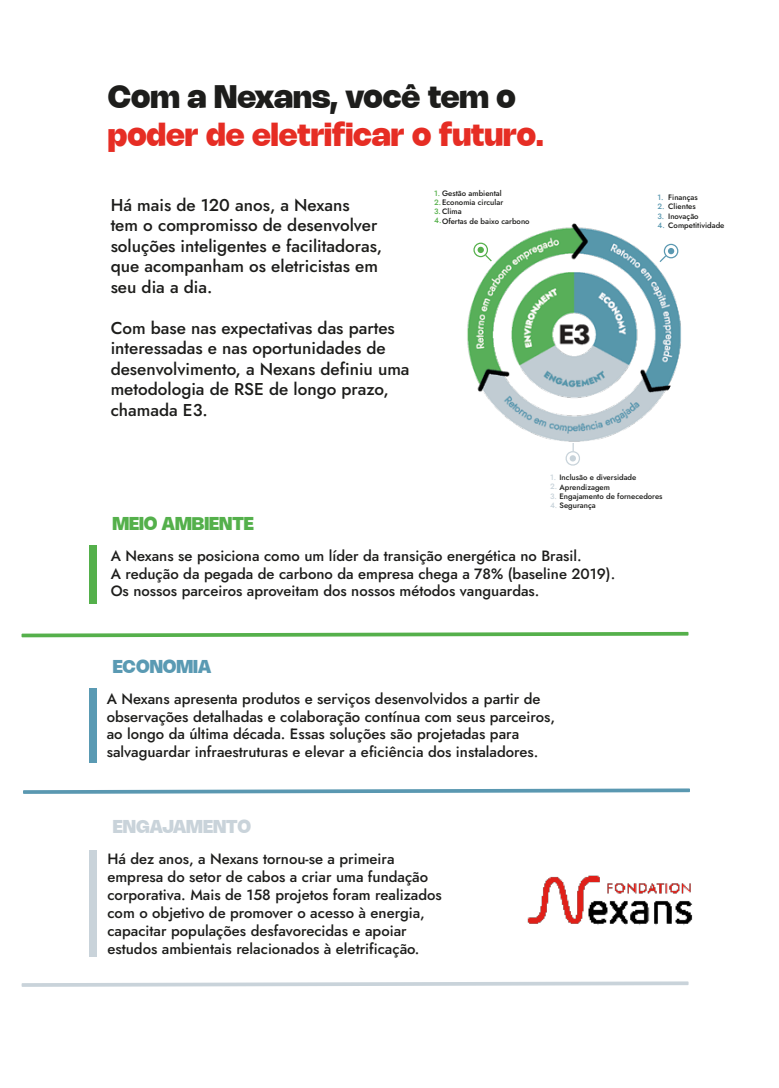
<style>
.page{position:relative;width:779px;height:1088px;background:#fff}
.page>*{position:absolute;margin:0;border:0;box-sizing:border-box;transform-origin:0 0}
.t1{font:800 31.75px "Nohemi";color:#e62d24}
.t2{font:800 31.75px "Nohemi";color:#1d1d1b}
.t3{font:800 18.12px "Nohemi";color:#54b04b}
.t4{font:800 18.12px "Nohemi";color:#c9d3da}
.t5{font:800 18.12px "Nohemi";color:#5a9ab3}
.t6{font:17.12px/20.5px "Jost";color:#1d1d1b}
.t7{font:14.88px/17.9px "Jost";color:#1d1d1b}
.t8{font:7.75px/9.4px "Jost";color:#1d1d1b}
.t9{font:7.75px/9.2px "Jost";color:#5a98b0}
.s1{color:#56b04b}
.s2{color:#c8d3da}
</style>
<div class="page">
<div style="left:89px;top:851px;width:8px;height:106px;background:#c9d3da"></div>
<div style="left:89px;top:689px;width:8px;height:74px;background:#5a9ab3"></div>
<div style="left:89px;top:545px;width:8px;height:58px;background:#54b04b"></div>
<svg style="left:22px;top:982px;width:458px;height:5px"></svg>
<svg style="left:23px;top:788px;width:667px;height:6px"></svg>
<svg style="left:22px;top:632px;width:667px;height:5px;background:#81c47a"></svg>
<img style="left:480px;top:875px;width:213px;height:111px">
<img style="left:462px;top:223px;width:222px;height:222px;border-radius:111px">
<div style="left:473px;top:243px;width:15px;height:14px;border:1px solid #55b04b;border-radius:50%"></div>
<svg style="left:478px;top:247px;width:15px;height:16px"></svg>
<div style="left:664px;top:244px;width:14px;height:14px;border:1px solid #5a98b1;border-radius:50%"></div>
<svg style="left:659px;top:248px;width:15px;height:14px"></svg>
<svg style="left:564px;top:443px;width:18px;height:23px"></svg>
<h1 class="t2" style="left:108px;top:82px;width:410px">Com a Nexans, você tem o</h1>
<h1 class="t1" style="left:108px;top:120px;width:437px">poder de eletrificar o futuro.</h1>
<p class="t6" style="left:111px;top:194px;width:273px">Há mais de 120 anos, a Nexans<br>tem o compromisso de desenvolver soluções inteligentes e facilitadoras, que acompanham os eletricistas em seu dia a dia.</p>
<p class="t6" style="left:111px;top:318px;width:300px">Com base nas expectativas das partes interessadas e nas oportunidades de desenvolvimento, a Nexans definiu uma metodologia de RSE de longo prazo, chamada E3.</p>
<p class="t3" style="left:112px;top:514px;width:143px">MEIO AMBIENTE</p>
<p class="t8" style="left:434px;top:188px;width:97px"><span class="s1">1.</span> Gestão ambiental<br><span class="s1">2.</span>Economia circular<br><span class="s1">3.</span>Clima<br><span class="s1">4.</span>Ofertas de baixo carbono</p>
<p class="t8" style="left:668px;top:193px;width:58px">Finanças<br>Clientes<br>Inovação<br>Competitividade</p>
<p class="t9" style="left:657px;top:193px;width:9px">1.<br>2.<br>3.<br>4.</p>
<p class="t8" style="left:550px;top:473px;width:88px"><span class="s2">1.</span> Inclusão e diversidade</p>
<p class="t8" style="left:550px;top:482px;width:61px"><span class="s2">2.</span> Aprendizagem</p>
<p class="t8" style="left:550px;top:491px;width:114px"><span class="s2">3.</span> Engajamento de fornecedores</p>
<p class="t8" style="left:550px;top:501px;width:47px"><span class="s2">4.</span> Segurança</p>
<p class="t7" style="left:111px;top:547px;width:506px">A Nexans se posiciona como um líder da transição energética no Brasil.<br>A redução da pegada de carbono da empresa chega a 78% (baseline 2019).<br>Os nossos parceiros aproveitam dos nossos métodos vanguardas.</p>
<p class="t5" style="left:113px;top:657px;width:100px">ECONOMIA</p>
<p class="t7" style="left:107px;top:690px;width:450px">A Nexans apresenta produtos e serviços desenvolvidos a partir de observações detalhadas e colaboração contínua com seus parceiros, ao longo da última década. Essas soluções são projetadas para salvaguardar infraestruturas e elevar a eficiência dos instaladores.</p>
<p class="t4" style="left:113px;top:818px;width:140px">ENGAJAMENTO</p>
<p class="t7" style="left:107px;top:850px;width:336px">Há dez anos, a Nexans tornou-se a primeira empresa do setor de cabos a criar uma fundação corporativa. Mais de 158 projetos foram realizados com o objetivo de promover o acesso à energia, capacitar populações desfavorecidas e apoiar estudos ambientais relacionados à eletrificação.</p>
</div>
